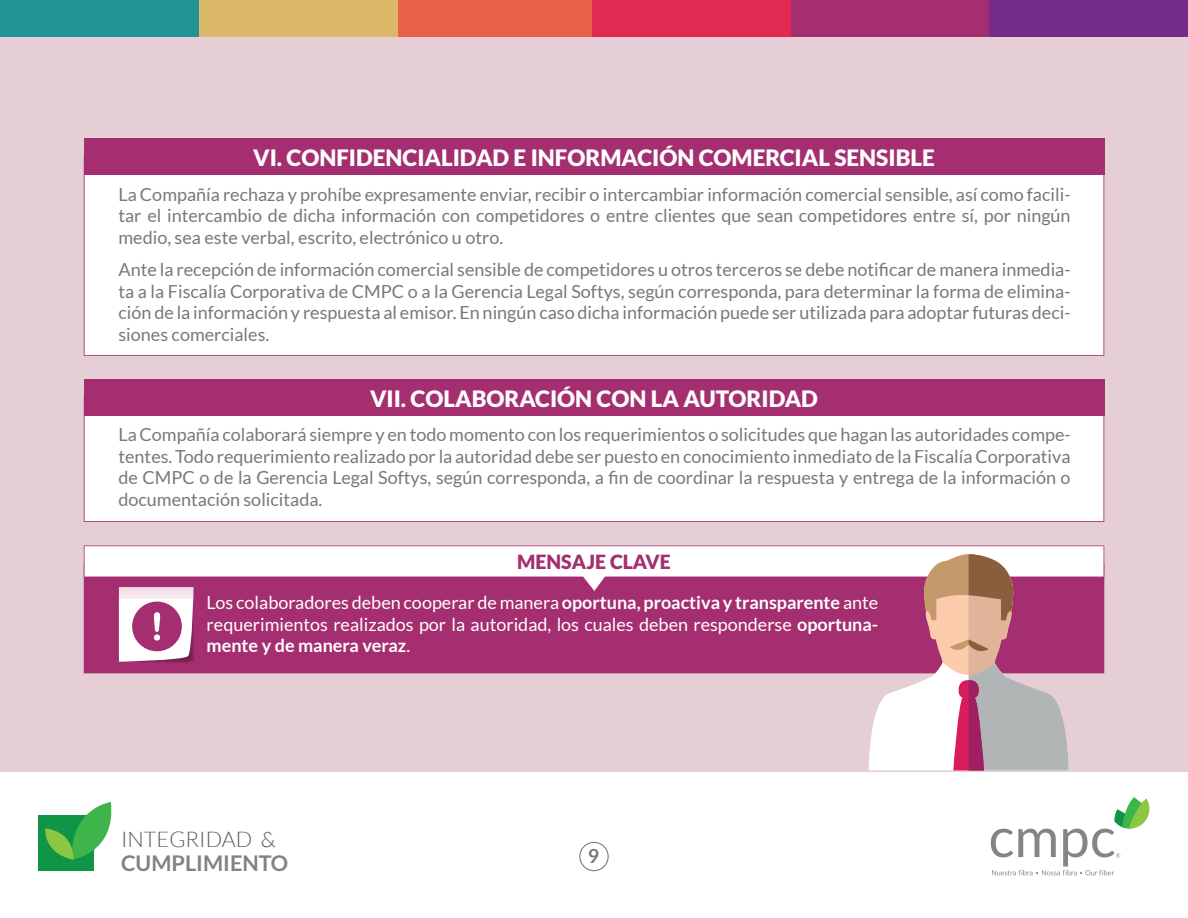
<style>
.page{position:relative;width:1188px;height:918px;background:#fff}
.page>*{position:absolute;margin:0;border:0;box-sizing:border-box;transform-origin:0 0}
.t1{font:900 22.5px "Lato";color:#fff}
.t2{font:700 21.6px "Lato";color:#808285}
.t3{font:300 21.6px "Lato";color:#58595b}
.t4{font:900 19.5px "Lato";color:#a42e6f}
.t5{font:700 19.5px "Lato";color:#77787b}
.t6{font:18px/21.6px "Lato";color:#77787b;text-align:justify}
.t7{font:18px/21.6px "Lato";color:#fff;text-align:justify}
.s1{font-weight:700}
</style>
<div class="page">
<div style="left:0;top:0;width:1188px;height:771px;background:#e6ced6"></div>
<div style="left:989px;top:0;width:199px;height:36px;background:#732c87"></div>
<div style="left:790px;top:0;width:199px;height:36px;background:#a42e6f"></div>
<div style="left:592px;top:0;width:198px;height:36px;background:#e02a51"></div>
<div style="left:393px;top:0;width:199px;height:36px;background:#e96048"></div>
<div style="left:199px;top:0;width:199px;height:36px;background:#dbb968"></div>
<div style="left:0;top:0;width:199px;height:36px;background:#219395"></div>
<div style="left:84px;top:175px;width:1020px;height:181px;background:#fff"></div>
<div style="left:84px;top:138px;width:1020px;height:37px;background:#a42e6f"></div>
<div style="left:84px;top:415px;width:1020px;height:107px;background:#fff"></div>
<div style="left:84px;top:379px;width:1020px;height:36px;background:#a42e6f"></div>
<div style="left:84px;top:592px;width:1020px;height:81px;background:#a42e6f"></div>
<svg style="left:119px;top:592px;width:76px;height:71px;background:#d5a4bf"></svg>
<svg style="left:84px;top:545px;width:1020px;height:47px;background:#e1bacf"></svg>
<svg style="left:869px;top:554px;width:200px;height:216px;background:#c997a7"></svg>
<div style="left:579px;top:842px;width:30px;height:29px;border:1px solid #77787b;border-radius:50%"></div>
<div style="left:39px;top:815px;width:55px;height:56px;background:#109547"></div>
<svg style="left:45px;top:802px;width:67px;height:58px"></svg>
<svg style="left:991px;top:797px;width:158px;height:78px"></svg>
<p class="t1" style="left:253px;top:145px;width:683px">VI. CONFIDENCIALIDAD E INFORMACIÓN COMERCIAL SENSIBLE</p>
<p class="t6" style="left:118px;top:183px;width:954px">La Compañía rechaza y prohíbe expresamente enviar, recibir o intercambiar información comercial sensible, así como facili&shy;tar el intercambio de dicha información con competidores o entre clientes que sean competidores entre sí, por ningún medio, sea este verbal, escrito, electrónico u otro.</p>
<p class="t6" style="left:118px;top:259px;width:954px">Ante la recepción de información comercial sensible de competidores u otros terceros se debe notificar de manera inmedia&shy;ta a la Fiscalía Corporativa de CMPC o a la Gerencia Legal Softys, según corresponda, para determinar la forma de elimina&shy;ción de la información y respuesta al emisor. En ningún caso dicha información puede ser utilizada para adoptar futuras deci&shy;siones comerciales.</p>
<p class="t1" style="left:370px;top:385px;width:449px">VII. COLABORACIÓN CON LA AUTORIDAD</p>
<p class="t6" style="left:118px;top:424px;width:954px">La Compañía colaborará siempre y en todo momento con los requerimientos o solicitudes que hagan las autoridades compe&shy;tentes. Todo requerimiento realizado por la autoridad debe ser puesto en conocimiento inmediato de la Fiscalía Corporativa de CMPC o de la Gerencia Legal Softys, según corresponda, a fin de coordinar la respuesta y entrega de la información o documentación solicitada.</p>
<p class="t4" style="left:517px;top:551px;width:155px">MENSAJE CLAVE</p>
<p class="t7" style="left:207px;top:591px;width:673px">Los colaboradores deben cooperar de manera <span class="s1">oportuna, proactiva y transparente</span> ante requerimientos realizados por la autoridad, los cuales deben responderse <span class="s1">oportuna&shy;mente y de manera veraz</span>.</p>
<p class="t3" style="left:121px;top:827px;width:156px">INTEGRIDAD &amp;</p>
<p class="t2" style="left:121px;top:851px;width:169px">CUMPLIMIENTO</p>
<p class="t5" style="left:588px;top:845px;width:13px">9</p>
</div>
